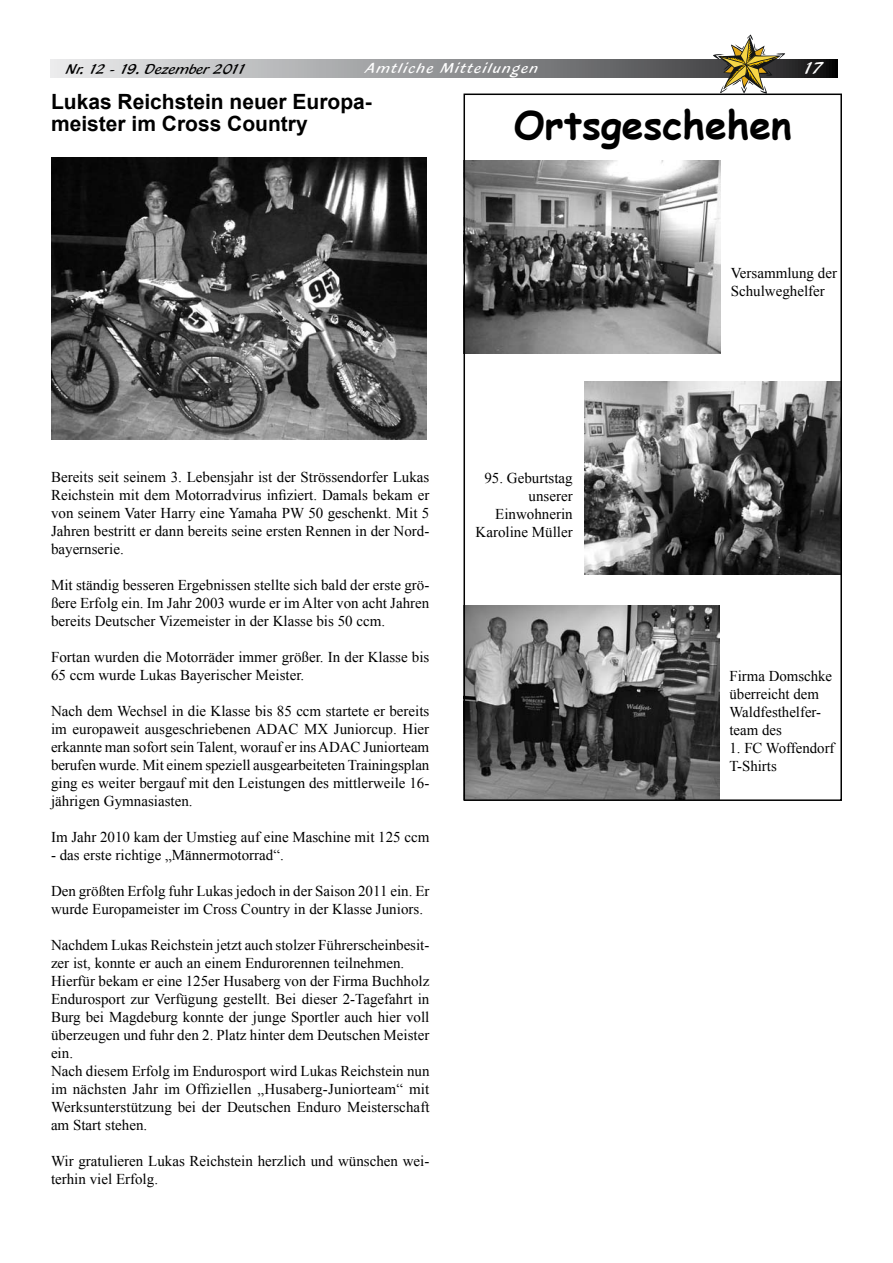
<style>
.page{position:relative;width:893px;height:1263px;background:#fff}
.page>*{position:absolute;margin:0;border:0;box-sizing:border-box;transform-origin:0 0}
.t1{font:700 39px "Comic Sans MS";color:#000}
.t2{font:700 21px/22.5px "Arial";color:#000}
.t3{font:18px "Blacklight D";color:#fff}
.t4{font:15px/18px "Times New Roman";color:#000}
.t5{font:15px "Blacklight D";color:#000}
.t6{font:15px "Blacklight D";letter-spacing:.1em;color:#fff}
</style>
<div class="page">
<svg style="left:50px;top:60px;width:788px;height:18px;background:#949596"></svg>
<svg style="left:713px;top:34px;width:72px;height:60px"></svg>
<img style="left:51px;top:157px;width:376px;height:282px">
<img style="left:466px;top:161px;width:255px;height:193px">
<img style="left:585px;top:381px;width:254px;height:193px">
<img style="left:466px;top:605px;width:253px;height:193px">
<div style="left:463px;top:94px;width:379px;height:707px;border:2px solid #000"></div>
<p class="t5" style="left:67px;top:60px;width:182px">Nr. 12 - 19. Dezember 2011</p>
<p class="t6" style="left:366px;top:59px;width:174px">Amtliche Mitteilungen</p>
<p class="t3" style="left:803px;top:57px;width:22px">17</p>
<h2 class="t2" style="left:51px;top:91px;width:322px">Lukas Reichstein neuer Europa&shy;meister im Cross Country</h2>
<h1 class="t1" style="left:514px;top:96px;width:279px">Ortsgeschehen</h1>
<p class="t4" style="left:51px;top:467px;width:380px;text-align:justify">Bereits seit seinem 3. Lebensjahr ist der Strössendorfer Lukas Reichstein mit dem Motorradvirus infiziert. Damals bekam er von seinem Vater Harry eine Yamaha PW 50 geschenkt. Mit 5<br>Jahren bestritt er dann bereits seine ersten Rennen in der Nord&shy;bayernserie.</p>
<p class="t4" style="left:51px;top:575px;width:380px;text-align:justify">Mit ständig besseren Ergebnissen stellte sich bald der erste grö&shy;ßere Erfolg ein. Im Jahr 2003 wurde er im Alter von acht Jahren bereits Deutscher Vizemeister in der Klasse bis 50 ccm.</p>
<p class="t4" style="left:51px;top:647px;width:380px">Fortan wurden die Motorräder immer größer. In der Klasse bis<br>65 ccm wurde Lukas Bayerischer Meister.</p>
<p class="t4" style="left:51px;top:701px;width:380px;text-align:justify">Nach dem Wechsel in die Klasse bis 85 ccm startete er bereits im europaweit ausgeschriebenen ADAC MX Juniorcup. Hier erkannte man sofort sein Talent, worauf er ins ADAC Juniorteam berufen wurde. Mit einem speziell ausgearbeiteten Trainingsplan ging es weiter bergauf mit den Leistungen des mittlerweile 16- jährigen Gymnasiasten.</p>
<p class="t4" style="left:51px;top:827px;width:380px">Im Jahr 2010 kam der Umstieg auf eine Maschine mit 125 ccm</p>
<p class="t4" style="left:51px;top:845px;width:234px">- das erste richtige „Männermotorrad“.</p>
<p class="t4" style="left:51px;top:881px;width:380px">Den größten Erfolg fuhr Lukas jedoch in der Saison 2011 ein. Er wurde Europameister im Cross Country in der Klasse Juniors.</p>
<p class="t4" style="left:51px;top:935px;width:380px">Nachdem Lukas Reichstein jetzt auch stolzer Führerscheinbesit&shy;zer ist, konnte er auch an einem Endurorennen teilnehmen.<br>Hierfür bekam er eine 125er Husaberg von der Firma Buchholz Endurosport zur Verfügung gestellt. Bei dieser 2-Tagefahrt in Burg bei Magdeburg konnte der junge Sportler auch hier voll überzeugen und fuhr den 2. Platz hinter dem Deutschen Meister ein.<br>Nach diesem Erfolg im Endurosport wird Lukas Reichstein nun im nächsten Jahr im Offiziellen „Husaberg-Juniorteam“ mit Werksunterstützung bei der Deutschen Enduro Meisterschaft am Start stehen.</p>
<p class="t4" style="left:51px;top:1151px;width:380px">Wir gratulieren Lukas Reichstein herzlich und wünschen wei&shy;terhin viel Erfolg.</p>
<p class="t4" style="left:476px;top:468px;width:99px;text-align:right">95. Geburtstag unserer<br>Einwohnerin<br>Karoline Müller</p>
<p class="t4" style="left:731px;top:264px;width:108px">Versammlung der<br>Schulweghelfer</p>
<p class="t4" style="left:729px;top:667px;width:104px">Firma Domschke überreicht dem<br>Waldfesthelfer&shy;team des</p>
<p class="t4" style="left:729px;top:739px;width:107px">1. FC Woffendorf<br>T-Shirts</p>
</div>
